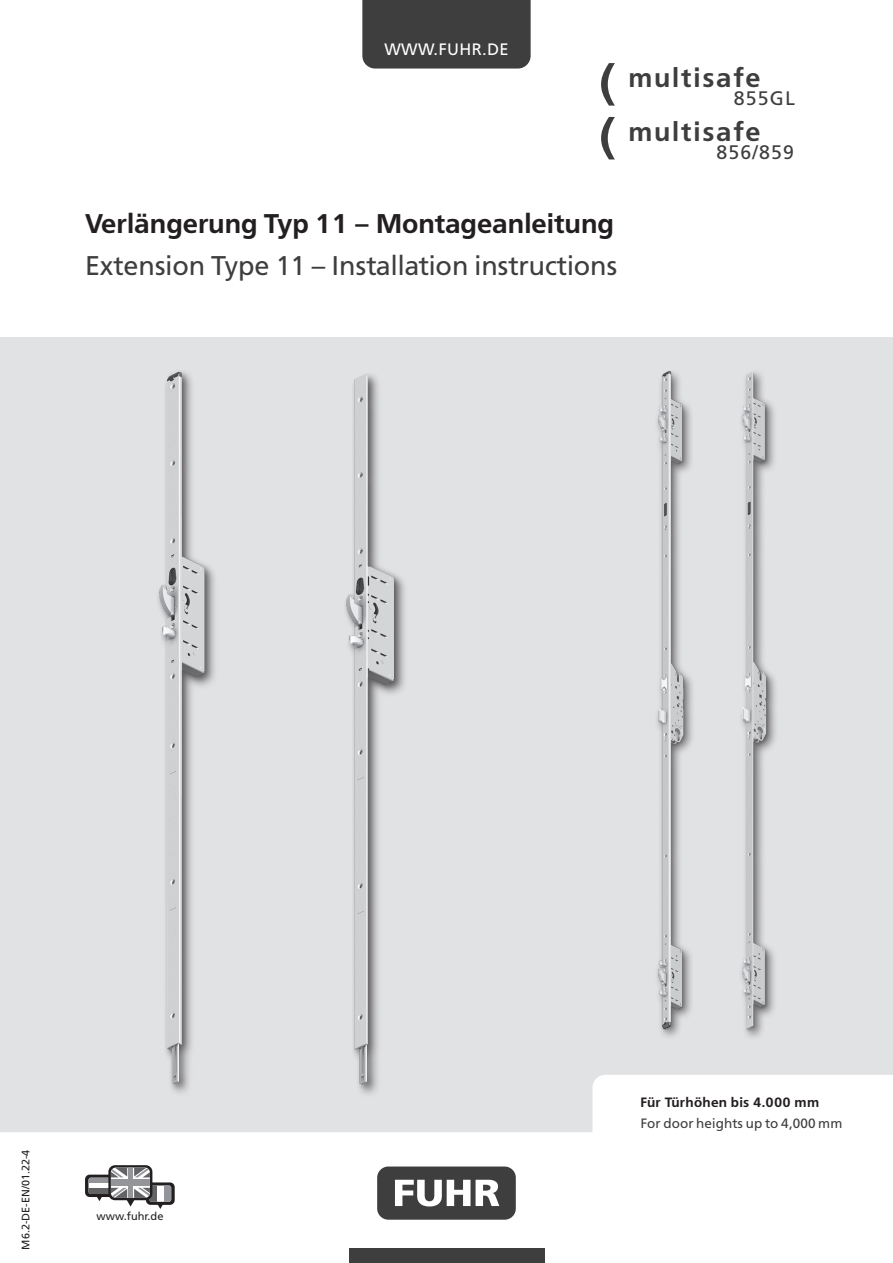
<style>
.page{position:relative;width:893px;height:1263px;background:#fff}
.page>*{position:absolute;margin:0;border:0;box-sizing:border-box;transform-origin:0 0}
.t1{font:27px "Free Set";color:#3e3e3f}
.t2{font:600 27px "Free Set";color:#231f20}
.t3{font:600 26.7px "Free Set";letter-spacing:.07em;color:#3e3e3f}
.t4{font:19.5px "Free Set";letter-spacing:.06em;color:#3e3e3f}
.t5{font:16.5px "Free Set";letter-spacing:.02em;color:#fff}
.t6{font:13.5px "Free Set";letter-spacing:.01em;color:#3e3e3f}
.Fließ_Deutsch{font:600 13.5px "Free Set";letter-spacing:.02em;color:#231f20}
.t7{font:11.1px "Free Set";color:#231f20}
.t8{font:10.8px "Free Set";color:#231f20}
</style>
<div class="page">
<div style="left:0;top:337px;width:893px;height:795px;background:#e1e2e4"></div>
<div style="left:349px;top:1248px;width:195px;height:15px;background:#3e3e3f"></div>
<div style="left:377px;top:1166px;width:139px;height:54px;background:#3e3e3f;border-radius:11px"></div>
<svg style="left:395px;top:1180px;width:75px;height:26px"></svg>
<svg style="left:476px;top:1180px;width:23px;height:26px"></svg>
<div style="left:362px;top:0;width:169px;height:69px;background:#3e3e3f"></div>
<svg style="left:85px;top:1174px;width:29px;height:23px"></svg>
<div style="left:89px;top:1178px;width:21px;height:16px;background:#fff;border-radius:2px"></div>
<div style="left:89px;top:1178px;width:21px;height:5px;background:#939598"></div>
<div style="left:89px;top:1188px;width:21px;height:6px;background:#636366"></div>
<svg style="left:146px;top:1182px;width:29px;height:23px"></svg>
<svg style="left:149px;top:1185px;width:22px;height:17px"></svg>
<div style="left:164px;top:1185px;width:7px;height:17px;background:#939598"></div>
<svg style="left:108px;top:1165px;width:44px;height:35px"></svg>
<svg style="left:111px;top:1167px;width:39px;height:31px"></svg>
<hr style="left:129px;top:1167px;width:4px;height:31px;background:#939598">
<div style="left:111px;top:1179px;width:39px;height:7px;background:#939598"></div>
<svg style="left:111px;top:1167px;width:16px;height:10px"></svg>
<svg style="left:134px;top:1167px;width:16px;height:10px"></svg>
<svg style="left:91px;top:1187px;width:78px;height:22px"></svg>
<svg style="left:601px;top:63px;width:14px;height:43px"></svg>
<svg style="left:601px;top:117px;width:14px;height:42px"></svg>
<svg style="left:592px;top:1075px;width:301px;height:57px"></svg>
<img style="left:155px;top:349px;width:66px;height:746px">
<img style="left:312px;top:348px;width:118px;height:776px">
<div style="left:654px;top:368px;width:42px;height:673px;background:#e1e2e4"></div>
<img style="left:652px;top:364px;width:42px;height:671px">
<div style="left:738px;top:369px;width:42px;height:673px;background:#e1e2e4"></div>
<img style="left:735px;top:362px;width:42px;height:672px">
<p class="t5" style="left:384px;top:39px;width:126px">WWW.FUHR.DE</p>
<p class="t3" style="left:628px;top:62px;width:134px">multisafe</p>
<p class="t4" style="left:734px;top:87px;width:63px">855GL</p>
<p class="t3" style="left:628px;top:115px;width:134px">multisafe</p>
<p class="t4" style="left:716px;top:141px;width:79px">856/859</p>
<p class="t2" style="left:85px;top:207px;width:531px">Verlängerung Typ 11 – Montageanleitung</p>
<p class="t1" style="left:85px;top:249px;width:534px">Extension Type 11 – Installation instructions</p>
<p class="t8" style="left:19px;top:1249px;width:101px;rotate:-90deg">M6.2-DE-EN/01.22-4</p>
<p class="t7" style="left:97px;top:1210px;width:68px">www.fuhr.de</p>
<p class="Fließ_Deutsch" style="left:640px;top:1094px;width:180px">Für Türhöhen bis 4.000 mm</p>
<p class="t6" style="left:640px;top:1115px;width:203px">For door heights up to 4,000 mm</p>
</div>
